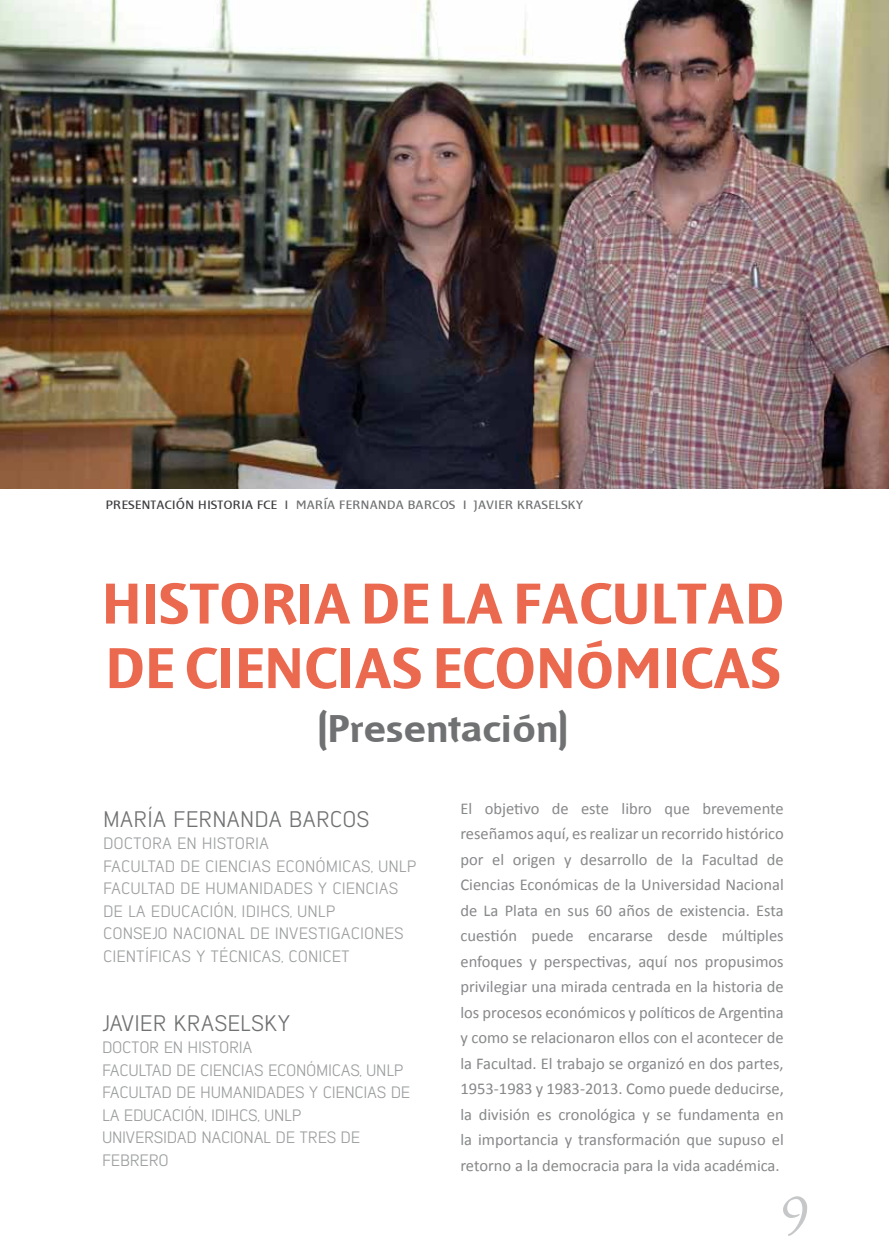
<style>
.page{position:relative;width:889px;height:1259px;background:#fff}
.page>*{position:absolute;margin:0;border:0;box-sizing:border-box;transform-origin:0 0}
.t1{font:63px/64.5px "Fontana Negra";color:#eb694e}
.t2{font:54px "Black Jack";color:#c6c7c8}
.t3{font:42px "Fontana Negra";color:#707172}
.t4{font:22.5px "Lintel";color:#707172}
.t5{font:18px "Fontana Versalita";color:#707172}
.t6{font:16.5px/25.5px "Calibri";color:#87888a;text-align:justify}
.t7{font:16.5px/22.5px "Lintel";letter-spacing:-.005em;color:#9c9e9f}
.s1{color:#3e3d40}
.s2{color:#58585a}
</style>
<div class="page">
<img style="left:0;top:0;width:888px;height:488px">
<p class="t5" style="left:105px;top:495px;width:479px"><span class="s1">presentación historia fce</span> <span class="s2">i</span> maría fernanda barcos i javier kraselsky</p>
<h1 class="t1" style="left:102px;top:574px;width:684px">HISTORIA DE LA FACULTAD<br>DE CIENCIAS ECONÓMICAS</h1>
<h3 class="t3" style="left:317px;top:708px;width:253px">(Presentación)</h3>
<h3 class="t4" style="left:103px;top:803px;width:268px">MARÍA FERNANDA BARCOS</h3>
<p class="t7" style="left:103px;top:831px;width:315px">DOCTORA EN HISTORIA<br>FACULTAD DE CIENCIAS ECONÓMICAS, UNLP<br>FACULTAD DE HUMANIDADES Y CIENCIAS<br>DE LA EDUCACIÓN, IDIHCS, UNLP<br>CONSEJO NACIONAL DE INVESTIGACIONES<br>CIENTÍFICAS Y TÉCNICAS, CONICET</p>
<h3 class="t4" style="left:102px;top:1007px;width:190px">JAVIER KRASELSKY</h3>
<p class="t7" style="left:102px;top:1035px;width:310px">DOCTOR EN HISTORIA<br>FACULTAD DE CIENCIAS ECONÓMICAS, UNLP<br>FACULTAD DE HUMANIDADES Y CIENCIAS DE<br>LA EDUCACIÓN, IDIHCS, UNLP<br>UNIVERSIDAD NACIONAL DE TRES DE<br>FEBRERO</p>
<p class="t6" style="left:460px;top:794px;width:325px">El objetivo de este libro que brevemente reseñamos aquí, es realizar un recorrido histórico por el origen y desarrollo de la Facultad de Ciencias Económicas de la Universidad Nacional de La Plata en sus 60 años de existencia. Esta cuestión puede encararse desde múltiples enfoques y perspectivas, aquí nos propusimos privilegiar una mirada centrada en la historia de los procesos económicos y políticos de Argentina y como se relacionaron ellos con el acontecer de la Facultad. El trabajo se organizó en dos partes, 1953-1983 y 1983-2013. Como puede deducirse, la división es cronológica y se fundamenta en la importancia y transformación que supuso el retorno a la democracia para la vida académica.</p>
<h2 class="t2" style="left:781px;top:1174px;width:29px">9</h2>
</div>
